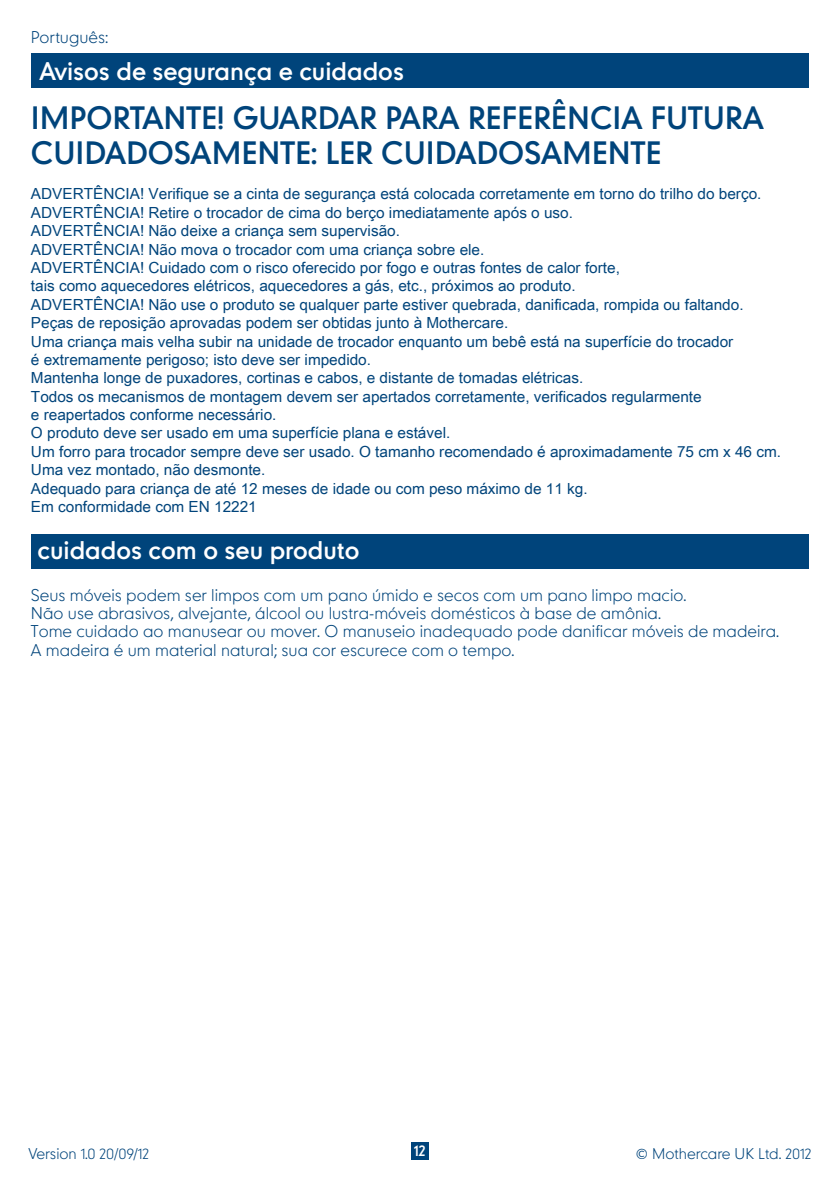
<style>
.page{position:relative;width:840px;height:1191px;background:#fff}
.page>*{position:absolute;margin:0;border:0;box-sizing:border-box;transform-origin:0 0}
.t1{font:29.2px/35px "Mothercare";color:#00447b}
.t2{font:23px "Mothercare";color:#fff}
.t3{font:15.4px/18.4px "Arial Unicode MS";color:#00447b}
.t4{font:100 15.4px/18.4px "Mothercare";color:#00447b}
.t5{font:100 14px "Mothercare";color:#00447b}
.t6{font:14px "Mothercare";color:#fff}
</style>
<div class="page">
<div style="left:411px;top:1142px;width:17px;height:17px;background:#00447b"></div>
<div style="left:31px;top:54px;width:777px;height:34px;background:#00447b"></div>
<div style="left:31px;top:534px;width:777px;height:35px;background:#00447b"></div>
<p class="t4" style="left:31px;top:27px;width:79px">Português:</p>
<h2 class="t2" style="left:40px;top:55px;width:365px">Avisos de segurança e cuidados</h2>
<h1 class="t1" style="left:31px;top:99px;width:733px">IMPORTANTE! GUARDAR PARA REFERÊNCIA FUTURA<br>CUIDADOSAMENTE: LER CUIDADOSAMENTE</h1>
<p class="t3" style="left:31px;top:184px;width:751px">ADVERTÊNCIA! Verifique se a cinta de segurança está colocada corretamente em torno do trilho do berço.<br>ADVERTÊNCIA! Retire o trocador de cima do berço imediatamente após o uso.<br>ADVERTÊNCIA! Não deixe a criança sem supervisão.<br>ADVERTÊNCIA! Não mova o trocador com uma criança sobre ele.<br>ADVERTÊNCIA! Cuidado com o risco oferecido por fogo e outras fontes de calor forte,<br>tais como aquecedores elétricos, aquecedores a gás, etc., próximos ao produto.<br>ADVERTÊNCIA! Não use o produto se qualquer parte estiver quebrada, danificada, rompida ou faltando.<br>Peças de reposição aprovadas podem ser obtidas junto à Mothercare.<br>Uma criança mais velha subir na unidade de trocador enquanto um bebê está na superfície do trocador<br>é extremamente perigoso; isto deve ser impedido.<br>Mantenha longe de puxadores, cortinas e cabos, e distante de tomadas elétricas.<br>Todos os mecanismos de montagem devem ser apertados corretamente, verificados regularmente<br>e reapertados conforme necessário.<br>O produto deve ser usado em uma superfície plana e estável.<br>Um forro para trocador sempre deve ser usado. O tamanho recomendado é aproximadamente 75 cm x 46 cm.<br>Uma vez montado, não desmonte.<br>Adequado para criança de até 12 meses de idade ou com peso máximo de 11 kg.<br>Em conformidade com EN 12221</p>
<h2 class="t2" style="left:37px;top:534px;width:323px">cuidados com o seu produto</h2>
<p class="t4" style="left:31px;top:585px;width:749px">Seus móveis podem ser limpos com um pano úmido e secos com um pano limpo macio.<br>Não use abrasivos, alvejante, álcool ou lustra-móveis domésticos à base de amônia.<br>Tome cuidado ao manusear ou mover. O manuseio inadequado pode danificar móveis de madeira.<br>A madeira é um material natural; sua cor escurece com o tempo.</p>
<p class="t5" style="left:28px;top:1144px;width:122px">Version 1.0 20/09/12</p>
<p class="t6" style="left:414px;top:1141px;width:13px">12</p>
<p class="t5" style="left:635px;top:1144px;width:177px">© Mothercare UK Ltd. 2012</p>
</div>
